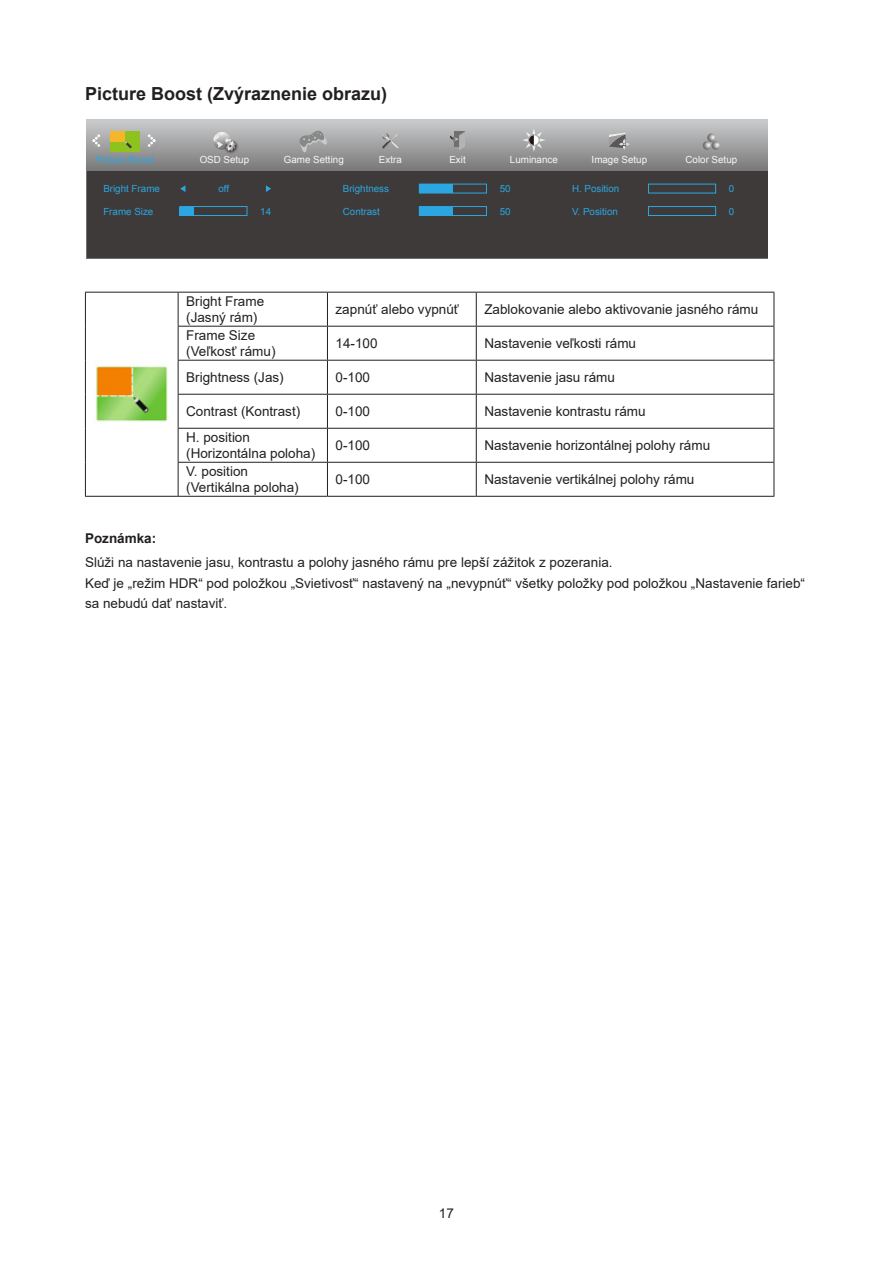
<style>
.page{position:relative;width:893px;height:1263px;background:#fff}
.page>*{position:absolute;margin:0;border:0;box-sizing:border-box;transform-origin:0 0}
.Heading_3{font:700 18px "Arial";color:#231f20}
.无间隔{font:13.5px/16.2px "Arial";color:#231f20}
.正文_text-1{font:13.5px/20.2px "Arial";color:#231f20}
.content_bold{font:700 13.5px "Arial";color:#231f20}
.t1{font:9.75px "Arial";color:#2ca6e0}
.t2{font:9.75px "Arial";color:#f7f7f7}
</style>
<div class="page">
<svg style="left:87px;top:119px;width:681px;height:53px;background:#9f9fa0"></svg>
<div style="left:87px;top:172px;width:681px;height:86px;background:#3e3a39"></div>
<svg style="left:92px;top:134px;width:8px;height:13px"></svg>
<svg style="left:148px;top:134px;width:8px;height:13px"></svg>
<img style="left:223px;top:138px;width:17px;height:18px">
<svg style="left:213px;top:132px;width:23px;height:19px"></svg>
<svg style="left:450px;top:132px;width:15px;height:18px"></svg>
<svg style="left:382px;top:133px;width:18px;height:16px"></svg>
<svg style="left:522px;top:128px;width:24px;height:24px"></svg>
<svg style="left:609px;top:133px;width:21px;height:17px"></svg>
<div style="left:419px;top:184px;width:34px;height:9px;background:#2ca6e0"></div>
<div style="left:419px;top:206px;width:68px;height:10px;border:1px solid #2ca6e0"></div>
<div style="left:419px;top:207px;width:34px;height:8px;background:#2ca6e0"></div>
<div style="left:648px;top:206px;width:68px;height:10px;border:1px solid #2ca6e0"></div>
<svg style="left:180px;top:185px;width:5px;height:7px"></svg>
<svg style="left:266px;top:185px;width:5px;height:7px"></svg>
<div style="left:179px;top:206px;width:68px;height:10px;border:1px solid #2ca6e0"></div>
<div style="left:180px;top:207px;width:14px;height:8px;background:#2ca6e0"></div>
<div style="left:110px;top:131px;width:29px;height:21px;background:#8dc21f"></div>
<div style="left:110px;top:131px;width:15px;height:10px;background:#f7b52c"></div>
<svg style="left:125px;top:142px;width:7px;height:6px"></svg>
<svg style="left:703px;top:133px;width:17px;height:17px"></svg>
<svg style="left:299px;top:130px;width:28px;height:23px"></svg>
<hr style="left:85px;top:292px;width:93px;height:1px;background:#231f20">
<hr style="left:85px;top:293px;width:1px;height:33px;background:#231f20">
<hr style="left:178px;top:292px;width:149px;height:1px;background:#231f20">
<hr style="left:178px;top:293px;width:1px;height:33px;background:#231f20">
<hr style="left:327px;top:292px;width:149px;height:1px;background:#231f20">
<hr style="left:327px;top:293px;width:1px;height:33px;background:#231f20">
<hr style="left:476px;top:292px;width:298px;height:1px;background:#231f20">
<hr style="left:476px;top:293px;width:1px;height:33px;background:#231f20">
<hr style="left:774px;top:293px;width:1px;height:33px;background:#231f20">
<hr style="left:85px;top:326px;width:1px;height:34px;background:#231f20">
<hr style="left:178px;top:326px;width:149px;height:1px;background:#231f20">
<hr style="left:178px;top:327px;width:1px;height:33px;background:#231f20">
<hr style="left:327px;top:326px;width:149px;height:1px;background:#231f20">
<hr style="left:327px;top:327px;width:1px;height:33px;background:#231f20">
<hr style="left:476px;top:326px;width:298px;height:1px;background:#231f20">
<hr style="left:476px;top:327px;width:1px;height:33px;background:#231f20">
<hr style="left:774px;top:327px;width:1px;height:33px;background:#231f20">
<hr style="left:85px;top:360px;width:1px;height:34px;background:#231f20">
<hr style="left:178px;top:360px;width:149px;height:1px;background:#231f20">
<hr style="left:178px;top:361px;width:1px;height:33px;background:#231f20">
<hr style="left:327px;top:360px;width:149px;height:1px;background:#231f20">
<hr style="left:327px;top:361px;width:1px;height:33px;background:#231f20">
<hr style="left:476px;top:360px;width:298px;height:1px;background:#231f20">
<hr style="left:476px;top:361px;width:1px;height:33px;background:#231f20">
<hr style="left:774px;top:361px;width:1px;height:33px;background:#231f20">
<hr style="left:85px;top:394px;width:1px;height:34px;background:#231f20">
<hr style="left:178px;top:394px;width:149px;height:1px;background:#231f20">
<hr style="left:178px;top:395px;width:1px;height:33px;background:#231f20">
<hr style="left:327px;top:394px;width:149px;height:1px;background:#231f20">
<hr style="left:327px;top:395px;width:1px;height:33px;background:#231f20">
<hr style="left:476px;top:394px;width:298px;height:1px;background:#231f20">
<hr style="left:476px;top:395px;width:1px;height:33px;background:#231f20">
<hr style="left:774px;top:395px;width:1px;height:33px;background:#231f20">
<hr style="left:85px;top:428px;width:1px;height:34px;background:#231f20">
<hr style="left:178px;top:428px;width:149px;height:1px;background:#231f20">
<hr style="left:178px;top:429px;width:1px;height:33px;background:#231f20">
<hr style="left:327px;top:428px;width:149px;height:1px;background:#231f20">
<hr style="left:327px;top:429px;width:1px;height:33px;background:#231f20">
<hr style="left:476px;top:428px;width:298px;height:1px;background:#231f20">
<hr style="left:476px;top:429px;width:1px;height:33px;background:#231f20">
<hr style="left:774px;top:429px;width:1px;height:33px;background:#231f20">
<hr style="left:85px;top:462px;width:1px;height:34px;background:#231f20">
<hr style="left:178px;top:462px;width:149px;height:1px;background:#231f20">
<hr style="left:178px;top:463px;width:1px;height:33px;background:#231f20">
<hr style="left:327px;top:462px;width:149px;height:1px;background:#231f20">
<hr style="left:327px;top:463px;width:1px;height:33px;background:#231f20">
<hr style="left:476px;top:462px;width:298px;height:1px;background:#231f20">
<hr style="left:476px;top:463px;width:1px;height:33px;background:#231f20">
<hr style="left:774px;top:463px;width:1px;height:33px;background:#231f20">
<hr style="left:85px;top:496px;width:93px;height:1px;background:#231f20">
<hr style="left:178px;top:496px;width:149px;height:1px;background:#231f20">
<hr style="left:327px;top:496px;width:149px;height:1px;background:#231f20">
<hr style="left:476px;top:496px;width:298px;height:1px;background:#231f20">
<img style="left:94px;top:360px;width:74px;height:62px">
<p class="Heading_3" style="left:85px;top:81px;width:304px">Picture Boost (Zvýraznenie obrazu)</p>
<p class="t2" style="left:200px;top:153px;width:51px">OSD Setup</p>
<p class="t2" style="left:379px;top:153px;width:24px">Extra</p>
<p class="t2" style="left:449px;top:153px;width:18px">Exit</p>
<p class="t2" style="left:510px;top:153px;width:49px">Luminance</p>
<p class="t2" style="left:592px;top:153px;width:57px">Image Setup</p>
<p class="t1" style="left:343px;top:182px;width:48px">Brightness</p>
<p class="t1" style="left:500px;top:182px;width:12px">50</p>
<p class="t1" style="left:343px;top:205px;width:39px">Contrast</p>
<p class="t1" style="left:500px;top:205px;width:12px">50</p>
<p class="t1" style="left:95px;top:153px;width:60px">Picture Boost</p>
<p class="t2" style="left:284px;top:154px;width:61px">Game Setting</p>
<p class="t2" style="left:685px;top:154px;width:53px">Color Setup</p>
<p class="t1" style="left:103px;top:182px;width:58px">Bright Frame</p>
<p class="t1" style="left:218px;top:182px;width:12px">off</p>
<p class="t1" style="left:103px;top:205px;width:52px">Frame Size</p>
<p class="t1" style="left:260px;top:205px;width:12px">14</p>
<p class="t1" style="left:572px;top:182px;width:49px">H. Position</p>
<p class="t1" style="left:729px;top:182px;width:7px">0</p>
<p class="t1" style="left:572px;top:205px;width:47px">V. Position</p>
<p class="t1" style="left:729px;top:205px;width:7px">0</p>
<p class="无间隔" style="left:186px;top:293px;width:80px">Bright Frame (Jasný rám)</p>
<p class="无间隔" style="left:336px;top:301px;width:125px">zapnúť alebo vypnúť</p>
<p class="无间隔" style="left:484px;top:301px;width:275px">Zablokovanie alebo aktivovanie jasného rámu</p>
<p class="无间隔" style="left:186px;top:327px;width:91px">Frame Size (Veľkosť rámu)</p>
<p class="无间隔" style="left:336px;top:335px;width:44px">14-100</p>
<p class="无间隔" style="left:484px;top:335px;width:153px">Nastavenie veľkosti rámu</p>
<p class="无间隔" style="left:186px;top:369px;width:99px">Brightness (Jas)</p>
<p class="无间隔" style="left:336px;top:369px;width:36px">0-100</p>
<p class="无间隔" style="left:484px;top:369px;width:132px">Nastavenie jasu rámu</p>
<p class="无间隔" style="left:186px;top:403px;width:116px">Contrast (Kontrast)</p>
<p class="无间隔" style="left:336px;top:403px;width:36px">0-100</p>
<p class="无间隔" style="left:484px;top:403px;width:163px">Nastavenie kontrastu rámu</p>
<p class="无间隔" style="left:186px;top:429px;width:131px">H. position (Horizontálna poloha)</p>
<p class="无间隔" style="left:336px;top:437px;width:36px">0-100</p>
<p class="无间隔" style="left:484px;top:437px;width:227px">Nastavenie horizontálnej polohy rámu</p>
<p class="无间隔" style="left:186px;top:463px;width:114px">V. position (Vertikálna poloha)</p>
<p class="无间隔" style="left:336px;top:471px;width:36px">0-100</p>
<p class="无间隔" style="left:484px;top:471px;width:212px">Nastavenie vertikálnej polohy rámu</p>
<p class="content_bold" style="left:85px;top:528px;width:73px">Poznámka:</p>
<p class="正文_text-1" style="left:85px;top:552px;width:529px">Slúži na nastavenie jasu, kontrastu a polohy jasného rámu pre lepší zážitok z pozerania.</p>
<p class="正文_text-1" style="left:85px;top:573px;width:721px">Keď je „režim HDR“ pod položkou „Svietivosť“ nastavený na „nevypnúť“ všetky položky pod položkou „Nastavenie farieb“ sa nebudú dať nastaviť.</p>
<p class="正文_text-1" style="left:439px;top:1203px;width:17px">17</p>
</div>
